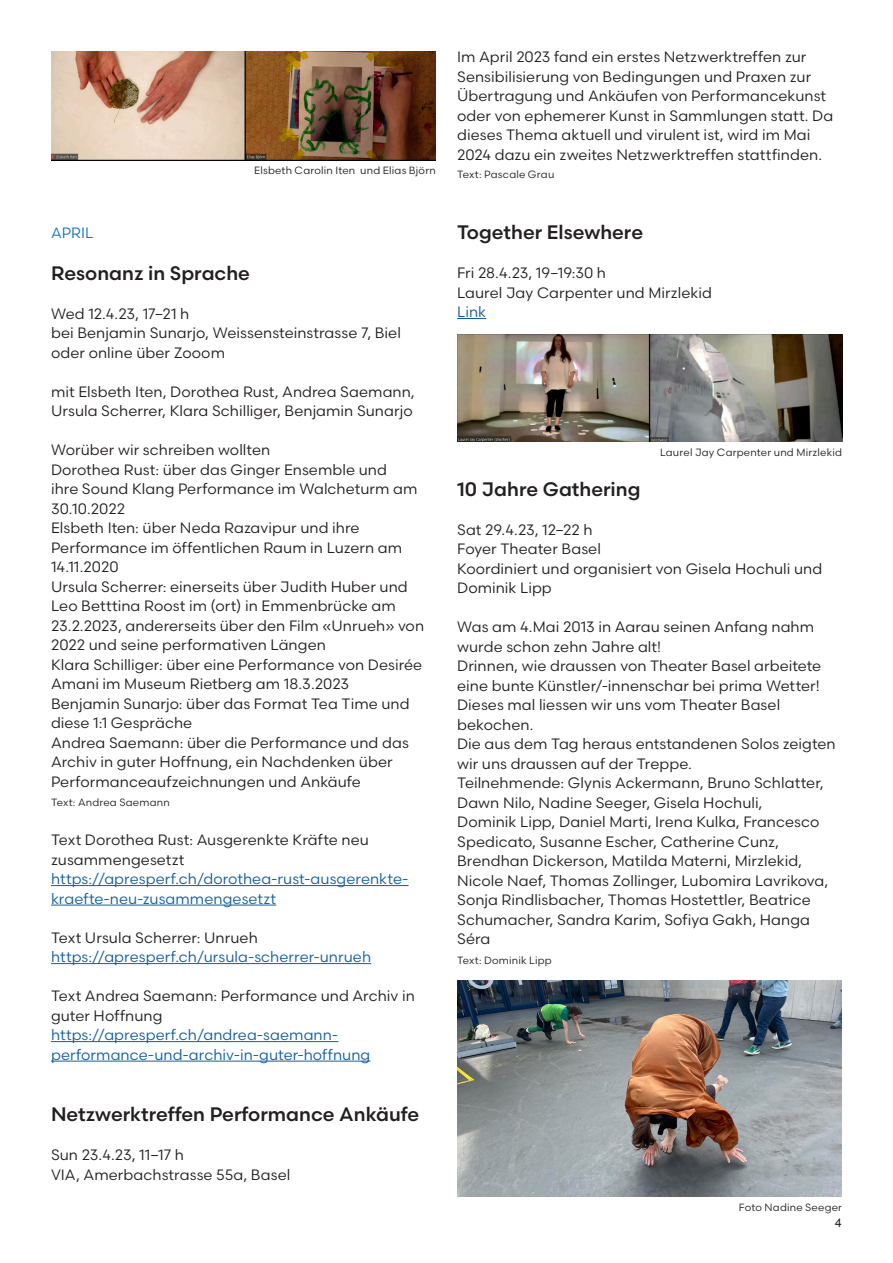
<style>
.page{position:relative;width:893px;height:1263px;background:#fff}
.page>*{position:absolute;margin:0;border:0;box-sizing:border-box;transform-origin:0 0}
.t1{font:500 19.5px "Scandia";color:#231f20}
.Fliesstext{font:15px/19.5px "Scandia";letter-spacing:.005em;color:#231f20}
.Fliesstext-2{font:15px/19.5px "Scandia";letter-spacing:.005em;color:#175d9e}
.Fliesstext-3{font:15px "Scandia";letter-spacing:.005em;color:#1776bd}
.t2{font:12px "Arial";color:#231f20}
.Fliesstext-4{font:10.5px "Scandia";letter-spacing:.02em;color:#231f20}
</style>
<div class="page">
<hr style="left:51px;top:885px;width:358px;height:1px;background:#175d9e">
<hr style="left:51px;top:905px;width:225px;height:1px;background:#175d9e">
<hr style="left:51px;top:963px;width:320px;height:1px;background:#175d9e">
<hr style="left:51px;top:1041px;width:287px;height:1px;background:#175d9e">
<hr style="left:51px;top:1061px;width:319px;height:1px;background:#175d9e">
<img style="left:51px;top:51px;width:385px;height:109px">
<svg style="left:457px;top:318px;width:29px;height:1px"></svg>
<img style="left:457px;top:335px;width:385px;height:107px">
<img style="left:457px;top:980px;width:385px;height:217px">
<p class="Fliesstext-4" style="left:254px;top:164px;width:183px">Elsbeth Carolin Iten und Elias Björn</p>
<p class="Fliesstext-3" style="left:51px;top:223px;width:44px">APRIL</p>
<p class="t1" style="left:51px;top:261px;width:200px">Resonanz in Sprache</p>
<p class="Fliesstext" style="left:51px;top:304px;width:140px">Wed 12.4.23, 17–21 h</p>
<p class="Fliesstext" style="left:51px;top:323px;width:351px">bei Benjamin Sunarjo, Weissensteinstrasse 7, Biel oder online über Zooom</p>
<p class="Fliesstext" style="left:51px;top:382px;width:365px">mit Elsbeth Iten, Dorothea Rust, Andrea Saemann,<br>Ursula Scherrer, Klara Schilliger, Benjamin Sunarjo</p>
<p class="Fliesstext" style="left:51px;top:440px;width:221px">Worüber wir schreiben wollten</p>
<p class="Fliesstext" style="left:51px;top:460px;width:368px">Dorothea Rust: über das Ginger Ensemble und ihre Sound Klang Performance im Walcheturm am<br>30.10.2022</p>
<p class="Fliesstext" style="left:51px;top:518px;width:353px">Elsbeth Iten: über Neda Razavipur und ihre<br>Performance im öffentlichen Raum in Luzern am<br>14.11.2020</p>
<p class="Fliesstext" style="left:51px;top:577px;width:375px">Ursula Scherrer: einerseits über Judith Huber und Leo Betttina Roost im (ort) in Emmenbrücke am 23.2.2023, andererseits über den Film «Unrueh» von 2022 und seine performativen Längen</p>
<p class="Fliesstext" style="left:51px;top:655px;width:373px">Klara Schilliger: über eine Performance von Desirée<br>Amani im Museum Rietberg am 18.3.2023</p>
<p class="Fliesstext" style="left:51px;top:694px;width:360px">Benjamin Sunarjo: über das Format Tea Time und diese 1:1 Gespräche</p>
<p class="Fliesstext" style="left:51px;top:733px;width:359px">Andrea Saemann: über die Performance und das<br>Archiv in guter Hoffnung, ein Nachdenken über<br>Performanceaufzeichnungen und Ankäufe</p>
<p class="Fliesstext-4" style="left:51px;top:796px;width:120px">Text: Andrea Saemann</p>
<p class="Fliesstext" style="left:51px;top:830px;width:319px">Text Dorothea Rust: Ausgerenkte Kräfte neu zusammengesetzt</p>
<p class="Fliesstext-2" style="left:51px;top:869px;width:359px">https://apresperf.ch/dorothea-rust-ausgerenkte&shy;kraefte-neu-zusammengesetzt</p>
<p class="Fliesstext" style="left:51px;top:928px;width:208px">Text Ursula Scherrer: Unrueh</p>
<p class="Fliesstext-2" style="left:51px;top:947px;width:322px">https://apresperf.ch/ursula-scherrer-unrueh</p>
<p class="Fliesstext" style="left:51px;top:986px;width:365px">Text Andrea Saemann: Performance und Archiv in guter Hoffnung</p>
<p class="Fliesstext-2" style="left:51px;top:1025px;width:321px">https://apresperf.ch/andrea-saemann&shy;performance-und-archiv-in-guter-hoffnung</p>
<p class="t1" style="left:51px;top:1102px;width:370px">Netzwerktreffen Performance Ankäufe</p>
<p class="Fliesstext" style="left:51px;top:1145px;width:134px">Sun 23.4.23, 11–17 h</p>
<p class="Fliesstext" style="left:51px;top:1165px;width:241px">VIA, Amerbachstrasse 55a, Basel</p>
<p class="Fliesstext" style="left:457px;top:47px;width:378px">Im April 2023 fand ein erstes Netzwerktreffen zur Sensibilisierung von Bedingungen und Praxen zur Übertragung und Ankäufen von Performancekunst oder von ephemerer Kunst in Sammlungen statt. Da dieses Thema aktuell und virulent ist, wird im Mai 2024 dazu ein zweites Netzwerktreffen stattfinden.</p>
<p class="Fliesstext-4" style="left:457px;top:168px;width:99px">Text: Pascale Grau</p>
<p class="t1" style="left:457px;top:220px;width:187px">Together Elsewhere</p>
<p class="Fliesstext" style="left:457px;top:263px;width:151px">Fri 28.4.23, 19–19:30 h</p>
<p class="Fliesstext" style="left:457px;top:283px;width:256px">Laurel Jay Carpenter und Mirzlekid</p>
<p class="Fliesstext-2" style="left:457px;top:302px;width:31px">Link</p>
<p class="Fliesstext-4" style="left:660px;top:445px;width:184px">Laurel Jay Carpenter und Mirzlekid</p>
<p class="t1" style="left:457px;top:477px;width:185px">10 Jahre Gathering</p>
<p class="Fliesstext" style="left:457px;top:520px;width:137px">Sat 29.4.23, 12–22 h</p>
<p class="Fliesstext" style="left:457px;top:539px;width:145px">Foyer Theater Basel</p>
<p class="Fliesstext" style="left:457px;top:559px;width:367px">Koordiniert und organisiert von Gisela Hochuli und<br>Dominik Lipp</p>
<p class="Fliesstext" style="left:457px;top:617px;width:359px">Was am 4.Mai 2013 in Aarau seinen Anfang nahm wurde schon zehn Jahre alt!</p>
<p class="Fliesstext" style="left:457px;top:656px;width:366px">Drinnen, wie draussen von Theater Basel arbeitete eine bunte Künstler/-innenschar bei prima Wetter!</p>
<p class="Fliesstext" style="left:457px;top:695px;width:325px">Dieses mal liessen wir uns vom Theater Basel bekochen.</p>
<p class="Fliesstext" style="left:457px;top:734px;width:380px">Die aus dem Tag heraus entstandenen Solos zeigten wir uns draussen auf der Treppe.</p>
<p class="Fliesstext" style="left:457px;top:773px;width:373px">Teilnehmende: Glynis Ackermann, Bruno Schlatter, Dawn Nilo, Nadine Seeger, Gisela Hochuli,<br>Dominik Lipp, Daniel Marti, Irena Kulka, Francesco Spedicato, Susanne Escher, Catherine Cunz, Brendhan Dickerson, Matilda Materni, Mirzlekid, Nicole Naef, Thomas Zollinger, Lubomira Lavrikova, Sonja Rindlisbacher, Thomas Hostettler, Beatrice Schumacher, Sandra Karim, Sofiya Gakh, Hanga Séra</p>
<p class="Fliesstext-4" style="left:457px;top:954px;width:96px">Text: Dominik Lipp</p>
<p class="Fliesstext-4" style="left:739px;top:1201px;width:105px">Foto Nadine Seeger</p>
<p class="t2" style="left:835px;top:1215px;width:8px">4</p>
</div>
